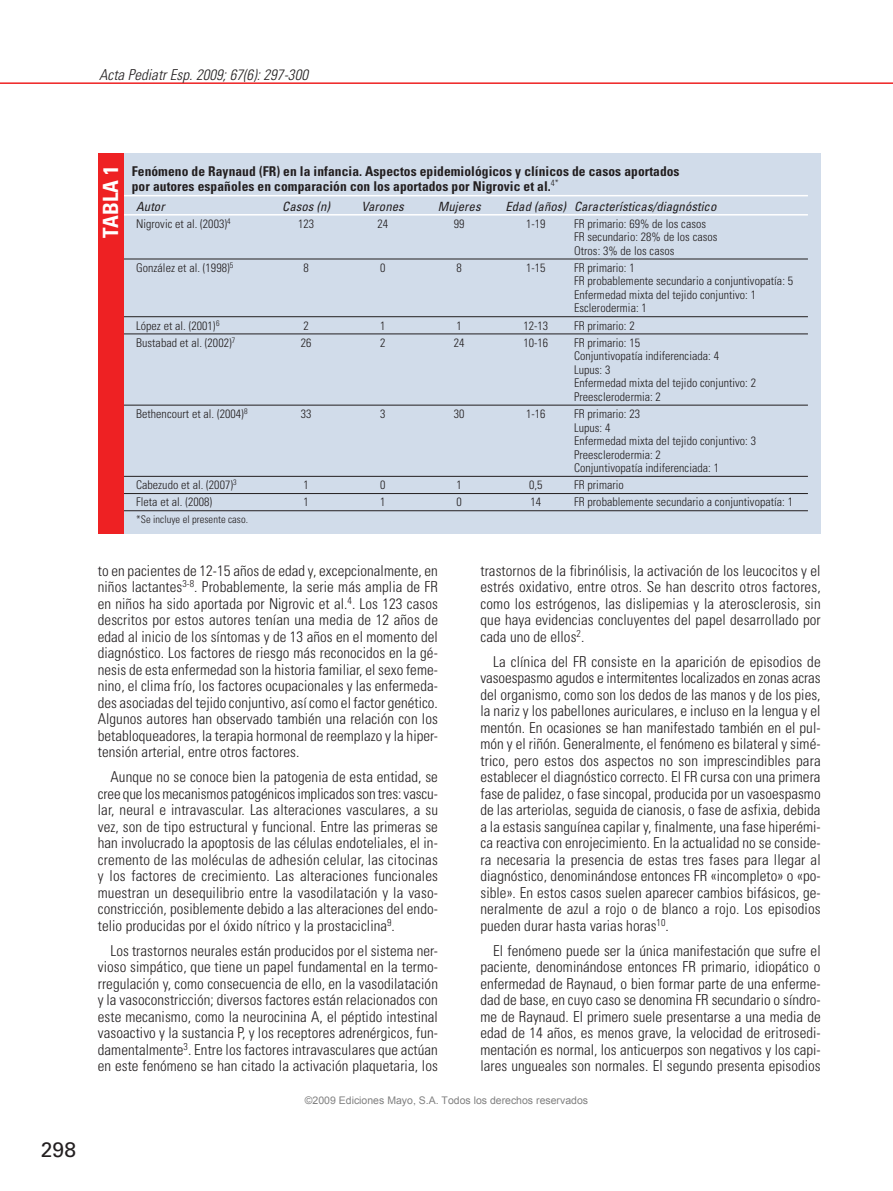
<style>
.page{position:relative;width:893px;height:1191px;background:#fff}
.page>*{position:absolute;margin:0;border:0;box-sizing:border-box;transform-origin:0 0}
.t1{font:700 condensed 21px "Univers LT Std";letter-spacing:.005em;color:#fff}
.t2{font:21px "Univers LT Std";color:#231f20}
.t3{font:300 condensed 15px/16.5px "Univers LT Std";letter-spacing:.005em;color:#231f20;text-align:justify}
.t4{font:italic 300 condensed 15px "Univers LT Std";letter-spacing:.005em;color:#231f20}
.t5{font:700 condensed 13.5px/15px "Univers LT Std";letter-spacing:.005em;color:#231f20}
.t6{font:italic condensed 12.75px "Univers LT Std";letter-spacing:.005em;color:#231f20}
.t7{font:300 condensed 12px/13.5px "Univers LT Std";letter-spacing:.005em;color:#231f20}
.t8{font:10.5px "Arial";color:#808080}
.t9{font:300 condensed 10.5px "Univers LT Std";letter-spacing:.005em;color:#231f20}
</style>
<div class="page">
<hr style="left:0;top:82px;width:893px;height:2px;background:#ee2123">
<div style="left:98px;top:153px;width:723px;height:381px;background:#d1dcea"></div>
<hr style="left:111px;top:195px;width:697px;height:1px;background:#fff">
<hr style="left:111px;top:214px;width:697px;height:1px;background:#fff">
<hr style="left:111px;top:259px;width:697px;height:1px;background:#231f20">
<hr style="left:111px;top:316px;width:697px;height:1px;background:#231f20">
<hr style="left:111px;top:334px;width:697px;height:1px;background:#231f20">
<hr style="left:111px;top:405px;width:697px;height:1px;background:#231f20">
<hr style="left:111px;top:476px;width:697px;height:1px;background:#231f20">
<hr style="left:111px;top:493px;width:697px;height:1px;background:#231f20">
<hr style="left:111px;top:510px;width:697px;height:1px;background:#231f20">
<div style="left:98px;top:153px;width:25px;height:381px;background:#ee2123"></div>
<p class="t4" style="left:99px;top:67px;width:210px">Acta Pediatr Esp. 2009; 67(6): 297-300</p>
<h1 class="t2" style="left:41px;top:1139px;width:37px">298</h1>
<h1 class="t1" style="left:101px;top:237px;width:73px;rotate:-90deg">TABLA 1</h1>
<p class="t5" style="left:132px;top:164px;width:549px">Fenómeno de Raynaud (FR) en la infancia. Aspectos epidemiológicos y clínicos de casos aportados por autores españoles en comparación con los aportados por Nigrovic et al.<sup>4*</sup></p>
<p class="t6" style="left:136px;top:200px;width:30px">Autor</p>
<p class="t6" style="left:282px;top:200px;width:49px">Casos (n)</p>
<p class="t6" style="left:361px;top:200px;width:44px">Varones</p>
<p class="t6" style="left:438px;top:200px;width:44px">Mujeres</p>
<p class="t6" style="left:505px;top:200px;width:213px">Edad (años) Características/diagnóstico</p>
<p class="t7" style="left:136px;top:217px;width:96px">Nigrovic et al. (2003)<sup>4</sup></p>
<p class="t7" style="left:298px;top:217px;width:18px">123</p>
<p class="t7" style="left:377px;top:217px;width:12px">24</p>
<p class="t7" style="left:454px;top:217px;width:12px">99</p>
<p class="t7" style="left:526px;top:217px;width:21px">1-19</p>
<p class="t7" style="left:574px;top:217px;width:145px">FR primario: 69% de los casos<br>FR secundario: 28% de los casos<br>Otros: 3% de los casos</p>
<p class="t7" style="left:136px;top:262px;width:99px">González et al. (1998)<sup>5</sup></p>
<p class="t7" style="left:303px;top:262px;width:7px">8</p>
<p class="t7" style="left:380px;top:262px;width:7px">0</p>
<p class="t7" style="left:457px;top:262px;width:7px">8</p>
<p class="t7" style="left:526px;top:262px;width:21px">1-15</p>
<p class="t7" style="left:574px;top:262px;width:221px">FR primario: 1<br>FR probablemente secundario a conjuntivopatía: 5<br>Enfermedad mixta del tejido conjuntivo: 1<br>Esclerodermia: 1</p>
<p class="t7" style="left:136px;top:319px;width:85px">López et al. (2001)<sup>6</sup></p>
<p class="t7" style="left:303px;top:319px;width:7px">2</p>
<p class="t7" style="left:380px;top:319px;width:7px">1</p>
<p class="t7" style="left:457px;top:319px;width:7px">1</p>
<p class="t7" style="left:523px;top:319px;width:26px">12-13</p>
<p class="t7" style="left:574px;top:319px;width:62px">FR primario: 2</p>
<p class="t7" style="left:136px;top:336px;width:101px">Bustabad et al. (2002)<sup>7</sup></p>
<p class="t7" style="left:301px;top:336px;width:12px">26</p>
<p class="t7" style="left:380px;top:336px;width:7px">2</p>
<p class="t7" style="left:454px;top:336px;width:12px">24</p>
<p class="t7" style="left:523px;top:336px;width:26px">10-16</p>
<p class="t7" style="left:574px;top:336px;width:184px">FR primario: 15<br>Conjuntivopatía indiferenciada: 4<br>Lupus: 3<br>Enfermedad mixta del tejido conjuntivo: 2<br>Preesclerodermia: 2</p>
<p class="t7" style="left:136px;top:408px;width:113px">Bethencourt et al. (2004)<sup>8</sup></p>
<p class="t7" style="left:301px;top:408px;width:12px">33</p>
<p class="t7" style="left:380px;top:408px;width:7px">3</p>
<p class="t7" style="left:454px;top:408px;width:12px">30</p>
<p class="t7" style="left:526px;top:408px;width:21px">1-16</p>
<p class="t7" style="left:574px;top:408px;width:184px">FR primario: 23<br>Lupus: 4<br>Enfermedad mixta del tejido conjuntivo: 3<br>Preesclerodermia: 2<br>Conjuntivopatía indiferenciada: 1</p>
<p class="t7" style="left:136px;top:479px;width:102px">Cabezudo et al. (2007)<sup>3</sup></p>
<p class="t7" style="left:303px;top:479px;width:7px">1</p>
<p class="t7" style="left:380px;top:479px;width:7px">0</p>
<p class="t7" style="left:457px;top:479px;width:7px">1</p>
<p class="t7" style="left:529px;top:479px;width:15px">0,5</p>
<p class="t7" style="left:574px;top:479px;width:51px">FR primario</p>
<p class="t7" style="left:136px;top:496px;width:78px">Fleta et al. (2008)</p>
<p class="t7" style="left:303px;top:496px;width:7px">1</p>
<p class="t7" style="left:380px;top:496px;width:7px">1</p>
<p class="t7" style="left:457px;top:496px;width:7px">0</p>
<p class="t7" style="left:530px;top:496px;width:12px">14</p>
<p class="t7" style="left:574px;top:496px;width:221px">FR probablemente secundario a conjuntivopatía: 1</p>
<p class="t9" style="left:136px;top:514px;width:114px">*Se incluye el presente caso.</p>
<p class="t3" style="left:98px;top:563px;width:342px">to en pacientes de 12-15 años de edad y, excepcionalmente, en niños lactantes<sup>3-8</sup>. Probablemente, la serie más amplia de FR en niños ha sido aportada por Nigrovic et al.<sup>4</sup>. Los 123 casos descritos por estos autores tenían una media de 12 años de edad al inicio de los síntomas y de 13 años en el momento del diagnóstico. Los factores de riesgo más reconocidos en la gé&shy;nesis de esta enfermedad son la historia familiar, el sexo feme&shy;nino, el clima frío, los factores ocupacionales y las enfermeda&shy;des asociadas del tejido conjuntivo, así como el factor genético.<br>Algunos autores han observado también una relación con los betabloqueadores, la terapia hormonal de reemplazo y la hiper&shy;tensión arterial, entre otros factores.</p>
<p class="t3" style="left:98px;top:769px;width:342px;text-indent:13px">Aunque no se conoce bien la patogenia de esta entidad, se cree que los mecanismos patogénicos implicados son tres: vascu&shy;lar, neural e intravascular. Las alteraciones vasculares, a su vez, son de tipo estructural y funcional. Entre las primeras se han involucrado la apoptosis de las células endoteliales, el in&shy;cremento de las moléculas de adhesión celular, las citocinas y los factores de crecimiento. Las alteraciones funcionales muestran un desequilibrio entre la vasodilatación y la vaso&shy;constricción, posiblemente debido a las alteraciones del endo&shy;telio producidas por el óxido nítrico y la prostaciclina<sup>9</sup>.</p>
<p class="t3" style="left:98px;top:943px;width:342px;text-indent:13px">Los trastornos neurales están producidos por el sistema ner&shy;vioso simpático, que tiene un papel fundamental en la termo&shy;rregulación y, como consecuencia de ello, en la vasodilatación y la vasoconstricción; diversos factores están relacionados con este mecanismo, como la neurocinina A, el péptido intestinal vasoactivo y la sustancia P, y los receptores adrenérgicos, fun&shy;damentalmente<sup>3</sup>. Entre los factores intravasculares que actúan en este fenómeno se han citado la activación plaquetaria, los</p>
<p class="t3" style="left:480px;top:563px;width:342px">trastornos de la fibrinólisis, la activación de los leucocitos y el estrés oxidativo, entre otros. Se han descrito otros factores, como los estrógenos, las dislipemias y la aterosclerosis, sin que haya evidencias concluyentes del papel desarrollado por cada uno de ellos<sup>2</sup>.</p>
<p class="t3" style="left:480px;top:654px;width:342px;text-indent:13px">La clínica del FR consiste en la aparición de episodios de vasoespasmo agudos e intermitentes localizados en zonas acras del organismo, como son los dedos de las manos y de los pies, la nariz y los pabellones auriculares, e incluso en la lengua y el mentón. En ocasiones se han manifestado también en el pul&shy;món y el riñón. Generalmente, el fenómeno es bilateral y simé&shy;trico, pero estos dos aspectos no son imprescindibles para establecer el diagnóstico correcto. El FR cursa con una primera fase de palidez, o fase sincopal, producida por un vasoespasmo de las arteriolas, seguida de cianosis, o fase de asfixia, debida a la estasis sanguínea capilar y, finalmente, una fase hiperémi&shy;ca reactiva con enrojecimiento. En la actualidad no se conside&shy;ra necesaria la presencia de estas tres fases para llegar al diagnóstico, denominándose entonces FR «incompleto» o «po&shy;sible». En estos casos suelen aparecer cambios bifásicos, ge&shy;neralmente de azul a rojo o de blanco a rojo. Los episodios pueden durar hasta varias horas<sup>10</sup>.</p>
<p class="t3" style="left:480px;top:943px;width:342px;text-indent:13px">El fenómeno puede ser la única manifestación que sufre el paciente, denominándose entonces FR primario, idiopático o enfermedad de Raynaud, o bien formar parte de una enferme&shy;dad de base, en cuyo caso se denomina FR secundario o síndro&shy;me de Raynaud. El primero suele presentarse a una media de edad de 14 años, es menos grave, la velocidad de eritrosedi&shy;mentación es normal, los anticuerpos son negativos y los capi&shy;lares ungueales son normales. El segundo presenta episodios</p>
<p class="t8" style="left:305px;top:1094px;width:285px">©2009 Ediciones Mayo, S.A. Todos los derechos reservados</p>
</div>
